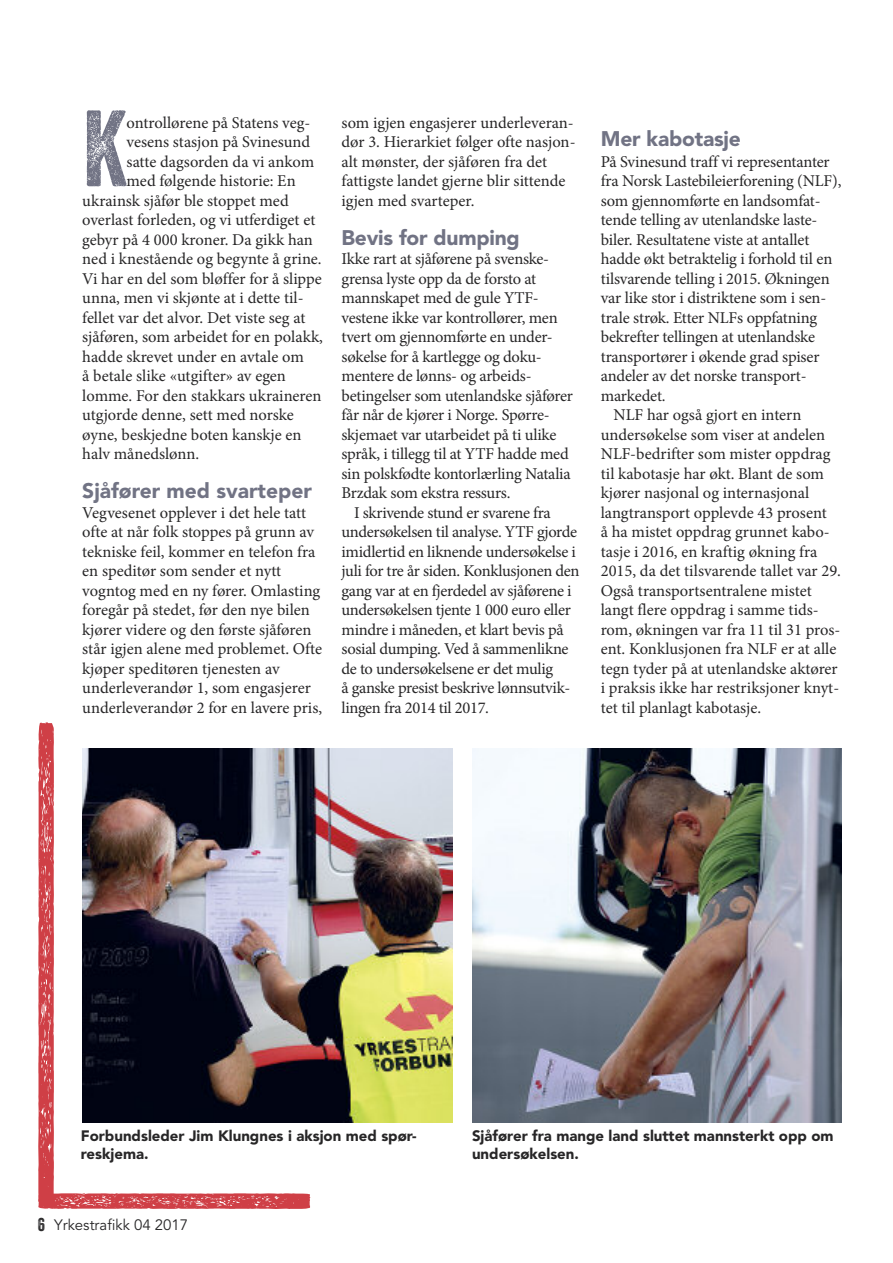
<style>
.page{position:relative;width:893px;height:1263px;background:#fff}
.page>*{position:absolute;margin:0;border:0;box-sizing:border-box;transform-origin:0 0}
.t1{font:104.55px "Veneer Two";color:#717384}
.t2{font:900 21px "Avenir";letter-spacing:-.01em;color:#717384}
.t3{font:16.5px/19.5px "Minion Pro";letter-spacing:-.01em;color:#272627}
.t4{font:900 15px/18px "Avenir";color:#272627}
.t5{font:15px "Avenir";color:#272627}
.s1{font-family:"Veneer Two";font-size:18px}
</style>
<div class="page">
<svg style="left:38px;top:722px;width:272px;height:487px"></svg>
<img style="left:82px;top:748px;width:370px;height:375px">
<img style="left:472px;top:748px;width:370px;height:375px">
<h1 class="t1" style="left:82px;top:109px;width:47px">K</h1>
<p class="t3" style="left:127px;top:114px;width:185px">ontrollørene på Statens veg-</p>
<p class="t3" style="left:127px;top:134px;width:185px">vesens stasjon på Svinesund</p>
<p class="t3" style="left:127px;top:153px;width:189px">satte dagsorden da vi ankom</p>
<p class="t3" style="left:127px;top:173px;width:171px">med følgende historie: En</p>
<p class="t3" style="left:82px;top:192px;width:208px">ukrainsk sjåfør ble stoppet med</p>
<p class="t3" style="left:82px;top:212px;width:235px">overlast forleden, og vi utferdiget et</p>
<p class="t3" style="left:82px;top:231px;width:232px">gebyr på 4 000 kroner. Da gikk han</p>
<p class="t3" style="left:82px;top:251px;width:241px">ned i knestående og begynte å grine.</p>
<p class="t3" style="left:82px;top:270px;width:241px">Vi har en del som bløffer for å slippe</p>
<p class="t3" style="left:82px;top:290px;width:223px">unna, men vi skjønte at i dette til-</p>
<p class="t3" style="left:82px;top:309px;width:225px">fellet var det alvor. Det viste seg at</p>
<p class="t3" style="left:82px;top:329px;width:242px">sjåføren, som arbeidet for en polakk,</p>
<p class="t3" style="left:82px;top:348px;width:223px">hadde skrevet under en avtale om</p>
<p class="t3" style="left:82px;top:368px;width:205px">å betale slike «utgifter» av egen</p>
<p class="t3" style="left:82px;top:387px;width:241px">lomme. For den stakkars ukraineren</p>
<p class="t3" style="left:82px;top:407px;width:213px">utgjorde denne, sett med norske</p>
<p class="t3" style="left:82px;top:426px;width:221px">øyne, beskjedne boten kanskje en</p>
<p class="t3" style="left:82px;top:446px;width:119px">halv månedslønn.</p>
<p class="t2" style="left:82px;top:473px;width:231px">Sjåfører med svarteper</p>
<p class="t3" style="left:82px;top:504px;width:241px">Vegvesenet opplever i det hele tatt ofte at når folk stoppes på grunn av tekniske feil, kommer en telefon fra en speditør som sender et nytt vogntog med en ny fører. Omlasting foregår på stedet, før den nye bilen kjører videre og den første sjåføren står igjen alene med problemet. Ofte kjøper speditøren tjenesten av underleverandør 1, som engasjerer underleverandør 2 for en lavere pris,</p>
<p class="t3" style="left:341px;top:114px;width:236px">som igjen engasjerer underleveran&shy;dør 3. Hierarkiet følger ofte nasjon&shy;alt mønster, der sjåføren fra det fattigste landet gjerne blir sittende igjen med svarteper.</p>
<p class="t2" style="left:341px;top:219px;width:180px">Bevis for dumping</p>
<p class="t3" style="left:341px;top:251px;width:233px">Ikke rart at sjåførene på svenske&shy;grensa lyste opp da de forsto at mannskapet med de gule YTF&shy;vestene ikke var kontrollører, men tvert om gjennomførte en under&shy;søkelse for å kartlegge og doku&shy;mentere de lønns- og arbeids&shy;betingelser som utenlandske sjåfører får når de kjører i Norge. Spørre&shy;skjemaet var utarbeidet på ti ulike språk, i tillegg til at YTF hadde med sin polskfødte kontorlærling Natalia Brzdak som ekstra ressurs.</p>
<p class="t3" style="left:341px;top:504px;width:240px;text-indent:13px">I skrivende stund er svarene fra undersøkelsen til analyse. YTF gjorde imidlertid en liknende undersøkelse i juli for tre år siden. Konklusjonen den gang var at en fjerdedel av sjåførene i undersøkelsen tjente 1 000 euro eller mindre i måneden, et klart bevis på sosial dumping. Ved å sammenlikne de to undersøkelsene er det mulig<br>å ganske presist beskrive lønnsutvik&shy;lingen fra 2014 til 2017.</p>
<p class="t2" style="left:601px;top:120px;width:142px">Mer kabotasje</p>
<p class="t3" style="left:601px;top:153px;width:231px">På Svinesund traff vi representanter</p>
<p class="t3" style="left:601px;top:173px;width:242px">fra Norsk Lastebileierforening (NLF),</p>
<p class="t3" style="left:601px;top:192px;width:221px">som gjennomførte en landsomfat-</p>
<p class="t3" style="left:601px;top:212px;width:218px">tende telling av utenlandske laste-</p>
<p class="t3" style="left:601px;top:231px;width:210px">biler. Resultatene viste at antallet</p>
<p class="t3" style="left:601px;top:251px;width:233px">hadde økt betraktelig i forhold til en</p>
<p class="t3" style="left:601px;top:270px;width:231px">tilsvarende telling i 2015. Økningen</p>
<p class="t3" style="left:601px;top:290px;width:227px">var like stor i distriktene som i sen-</p>
<p class="t3" style="left:601px;top:309px;width:218px">trale strøk. Etter NLFs oppfatning</p>
<p class="t3" style="left:601px;top:329px;width:216px">bekrefter tellingen at utenlandske</p>
<p class="t3" style="left:601px;top:348px;width:220px">transportører i økende grad spiser</p>
<p class="t3" style="left:601px;top:368px;width:207px">andeler av det norske transport-</p>
<p class="t3" style="left:601px;top:387px;width:66px">markedet.</p>
<p class="t3" style="left:613px;top:407px;width:190px">NLF har også gjort en intern</p>
<p class="t3" style="left:601px;top:426px;width:226px">undersøkelse som viser at andelen</p>
<p class="t3" style="left:601px;top:446px;width:231px">NLF-bedrifter som mister oppdrag</p>
<p class="t3" style="left:601px;top:465px;width:225px">til kabotasje har økt. Blant de som</p>
<p class="t3" style="left:601px;top:485px;width:210px">kjører nasjonal og internasjonal</p>
<p class="t3" style="left:601px;top:504px;width:228px">langtransport opplevde 43 prosent</p>
<p class="t3" style="left:601px;top:524px;width:231px">å ha mistet oppdrag grunnet kabo-</p>
<p class="t3" style="left:601px;top:543px;width:218px">tasje i 2016, en kraftig økning fra</p>
<p class="t3" style="left:601px;top:563px;width:242px">2015, da det tilsvarende tallet var 29.</p>
<p class="t3" style="left:601px;top:582px;width:212px">Også transportsentralene mistet</p>
<p class="t3" style="left:601px;top:602px;width:219px">langt flere oppdrag i samme tids-</p>
<p class="t3" style="left:601px;top:621px;width:241px">rom, økningen var fra 11 til 31 pros-</p>
<p class="t3" style="left:601px;top:641px;width:237px">ent. Konklusjonen fra NLF er at alle</p>
<p class="t3" style="left:601px;top:660px;width:238px">tegn tyder på at utenlandske aktører</p>
<p class="t3" style="left:601px;top:680px;width:240px">i praksis ikke har restriksjoner knyt-</p>
<p class="t3" style="left:601px;top:699px;width:162px">tet til planlagt kabotasje.</p>
<p class="t4" style="left:81px;top:1126px;width:337px">Forbundsleder Jim Klungnes i aksjon med spør&shy;reskjema.</p>
<p class="t4" style="left:472px;top:1126px;width:363px">Sjåfører fra mange land sluttet mannsterkt opp om undersøkelsen.</p>
<p class="t5" style="left:38px;top:1216px;width:152px"><span class="s1">6</span> Yrkestrafikk 04 2017</p>
</div>
